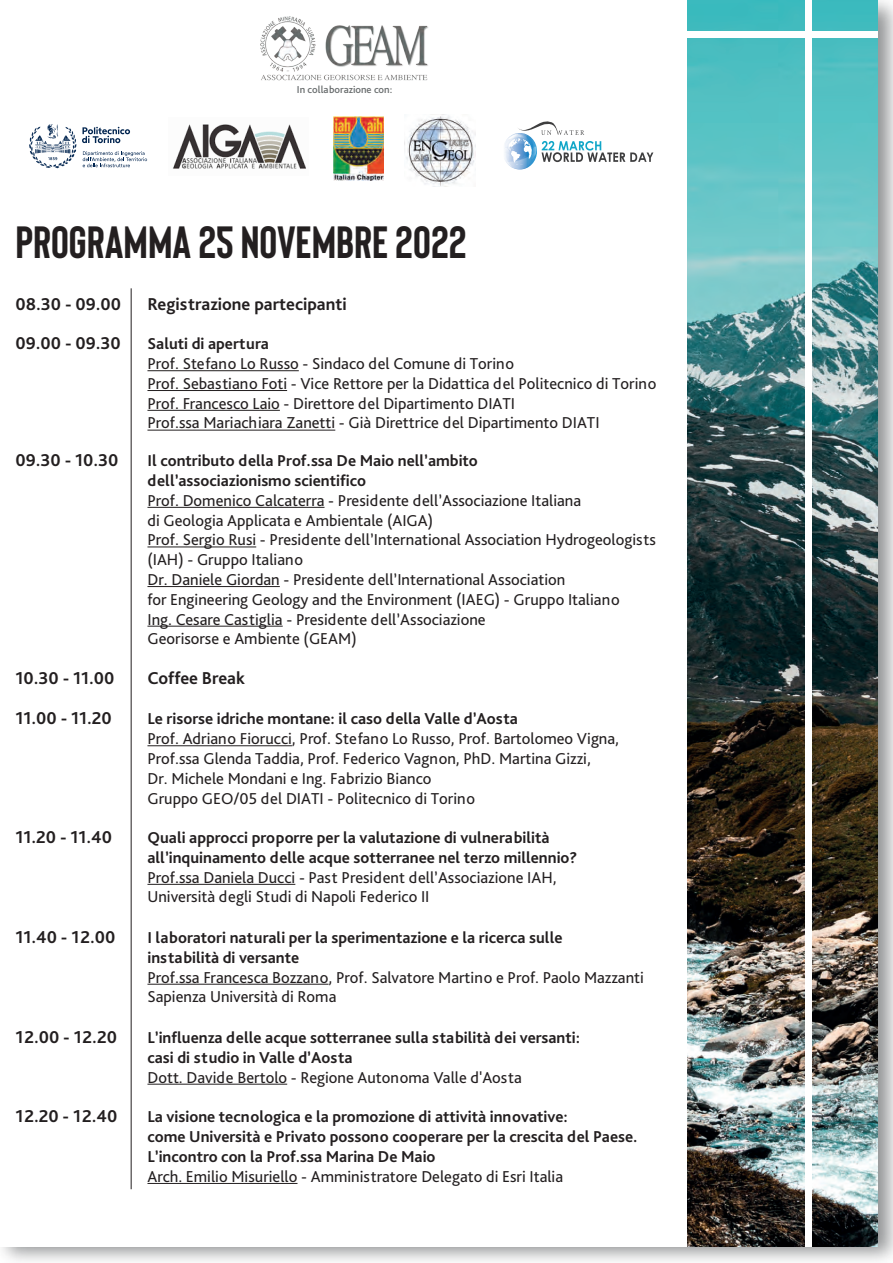
<style>
.page{position:relative;width:893px;height:1263px;background:#fff}
.page>*{position:absolute;margin:0;border:0;box-sizing:border-box;transform-origin:0 0}
.t1{font:700 45.15px "Bison";color:#231f20}
.t2{font:700 18px "Bliss Pro";color:#231f20}
.t3{font:16.5px/19.8px "Bliss Pro";color:#231f20}
.t4{font:700 16.5px/19.8px "Bliss Pro";color:#231f20}
.t5{font:500 10.5px "Bliss Pro";color:#686c6d}
</style>
<div class="page">
<img style="left:2px;top:0;width:891px;height:1261px">
<div style="left:0;top:0;width:878px;height:1246px;background:#fff"></div>
<img style="left:687px;top:0;width:191px;height:1246px">
<div style="left:687px;top:31px;width:191px;height:7px;background:#fff"></div>
<div style="left:805px;top:0;width:6px;height:1246px;background:#fff"></div>
<hr style="left:147px;top:370px;width:152px;height:1px;background:#231f20">
<hr style="left:147px;top:390px;width:140px;height:1px;background:#231f20">
<hr style="left:147px;top:410px;width:133px;height:1px;background:#231f20">
<hr style="left:147px;top:430px;width:188px;height:1px;background:#231f20">
<hr style="left:147px;top:507px;width:178px;height:1px;background:#231f20">
<hr style="left:147px;top:546px;width:109px;height:1px;background:#231f20">
<hr style="left:147px;top:586px;width:133px;height:1px;background:#231f20">
<hr style="left:147px;top:626px;width:136px;height:1px;background:#231f20">
<hr style="left:147px;top:745px;width:145px;height:1px;background:#231f20">
<hr style="left:147px;top:884px;width:148px;height:1px;background:#231f20">
<hr style="left:147px;top:984px;width:181px;height:1px;background:#231f20">
<hr style="left:147px;top:1084px;width:140px;height:1px;background:#231f20">
<hr style="left:147px;top:1183px;width:150px;height:1px;background:#231f20">
<hr style="left:131px;top:288px;width:1px;height:901px;background:#231f20">
<img style="left:260px;top:16px;width:168px;height:65px">
<img style="left:172px;top:124px;width:134px;height:45px">
<svg style="left:504px;top:121px;width:149px;height:49px"></svg>
<svg style="left:29px;top:124px;width:118px;height:44px"></svg>
<img style="left:406px;top:114px;width:70px;height:73px">
<img style="left:333px;top:116px;width:51px;height:65px">
<p class="t5" style="left:297px;top:83px;width:97px">In collaborazione con:</p>
<h1 class="t1" style="left:15px;top:217px;width:453px">PROGRAMMA 25 NOVEMBRE 2022</h1>
<p class="t2" style="left:15px;top:293px;width:107px">08.30 - 09.00</p>
<p class="t2" style="left:147px;top:293px;width:201px">Registrazione partecipanti</p>
<p class="t4" style="left:147px;top:333px;width:123px">Saluti di apertura</p>
<p class="t3" style="left:147px;top:353px;width:511px">Prof. Stefano Lo Russo - Sindaco del Comune di Torino<br>Prof. Sebastiano Foti - Vice Rettore per la Didattica del Politecnico di Torino Prof. Francesco Laio - Direttore del Dipartimento DIATI<br>Prof.ssa Mariachiara Zanetti - Già Direttrice del Dipartimento DIATI</p>
<p class="t4" style="left:147px;top:450px;width:332px">Il contributo della Prof.ssa De Maio nell’ambito dell’associazionismo scientifico</p>
<p class="t3" style="left:147px;top:490px;width:510px">Prof. Domenico Calcaterra - Presidente dell’Associazione Italiana<br>di Geologia Applicata e Ambientale (AIGA)<br>Prof. Sergio Rusi - Presidente dell’International Association Hydrogeologists (IAH) - Gruppo Italiano<br>Dr. Daniele Giordan - Presidente dell’International Association<br>for Engineering Geology and the Environment (IAEG) - Gruppo Italiano<br>Ing. Cesare Castiglia - Presidente dell’Associazione<br>Georisorse e Ambiente (GEAM)</p>
<p class="t2" style="left:15px;top:332px;width:107px">09.00 - 09.30</p>
<p class="t2" style="left:15px;top:449px;width:105px">09.30 - 10.30</p>
<p class="t2" style="left:15px;top:667px;width:101px">10.30 - 11.00</p>
<p class="t2" style="left:15px;top:707px;width:98px">11.00 - 11.20</p>
<p class="t2" style="left:15px;top:826px;width:98px">11.20 - 11.40</p>
<p class="t2" style="left:15px;top:926px;width:101px">11.40 - 12.00</p>
<p class="t2" style="left:15px;top:1026px;width:103px">12.00 - 12.20</p>
<p class="t2" style="left:15px;top:1105px;width:103px">12.20 - 12.40</p>
<p class="t2" style="left:147px;top:667px;width:99px">Coffee Break</p>
<p class="t4" style="left:147px;top:708px;width:372px">Le risorse idriche montane: il caso della Valle d’Aosta</p>
<p class="t3" style="left:147px;top:728px;width:473px">Prof. Adriano Fiorucci, Prof. Stefano Lo Russo, Prof. Bartolomeo Vigna, Prof.ssa Glenda Taddia, Prof. Federico Vagnon, PhD. Martina Gizzi,<br>Dr. Michele Mondani e Ing. Fabrizio Bianco<br>Gruppo GEO/05 del DIATI - Politecnico di Torino</p>
<p class="t4" style="left:147px;top:827px;width:432px">Quali approcci proporre per la valutazione di vulnerabilità all’inquinamento delle acque sotterranee nel terzo millennio?</p>
<p class="t3" style="left:147px;top:867px;width:411px">Prof.ssa Daniela Ducci - Past President dell’Associazione IAH,<br>Università degli Studi di Napoli Federico II</p>
<p class="t4" style="left:147px;top:927px;width:417px">I laboratori naturali per la sperimentazione e la ricerca sulle instabilità di versante</p>
<p class="t3" style="left:147px;top:967px;width:498px">Prof.ssa Francesca Bozzano, Prof. Salvatore Martino e Prof. Paolo Mazzanti<br>Sapienza Università di Roma</p>
<p class="t4" style="left:147px;top:1027px;width:434px">L’influenza delle acque sotterranee sulla stabilità dei versanti: casi di studio in Valle d’Aosta</p>
<p class="t3" style="left:147px;top:1067px;width:376px">Dott. Davide Bertolo - Regione Autonoma Valle d'Aosta</p>
<p class="t4" style="left:147px;top:1106px;width:492px">La visione tecnologica e la promozione di attività innovative:<br>come Università e Privato possono cooperare per la crescita del Paese.<br>L’incontro con la Prof.ssa Marina De Maio</p>
<p class="t3" style="left:147px;top:1166px;width:417px">Arch. Emilio Misuriello - Amministratore Delegato di Esri Italia</p>
</div>
